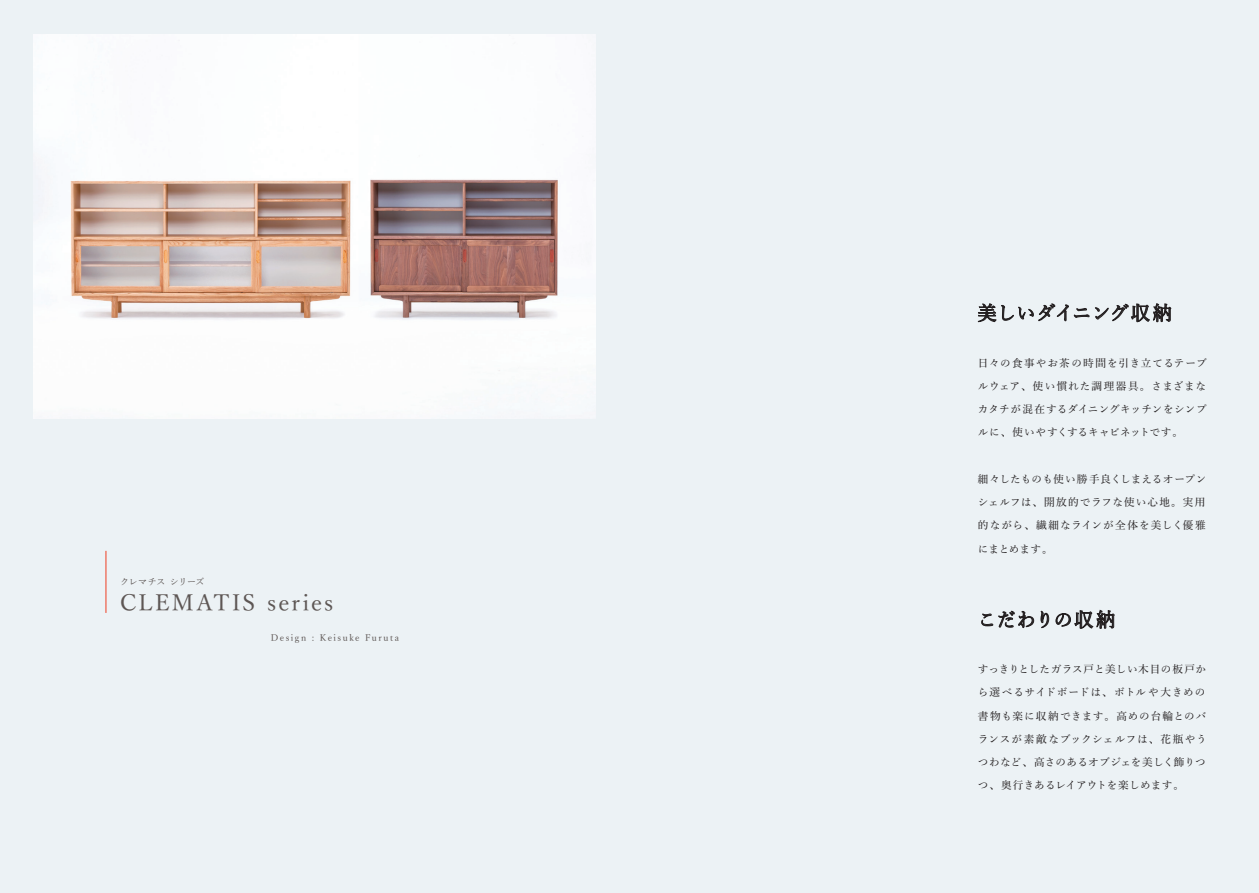
<style>
.page{position:relative;width:1259px;height:893px;background:#ecf2f5}
.page>*{position:absolute;margin:0;border:0;box-sizing:border-box;transform-origin:0 0}
.t1{font:500 22.5px "Yu Min";letter-spacing:.095em;color:#5d5654}
.t2{font:500 19.5px "Yu Min";letter-spacing:.01em;color:#231f20}
.t3{font:500 10.65px/23.2px "Yu Min";letter-spacing:.03em;color:#231f20;text-align:justify}
.t4{font:500 9px "Yu Min";letter-spacing:.16em;color:#5d5654}
.t5{font:500 9px "Yu Min";letter-spacing:-.04em;color:#5d5654}
</style>
<div class="page">
<svg style="left:978px;top:304px;width:90px;height:18px"></svg>
<svg style="left:1074px;top:308px;width:15px;height:10px"></svg>
<svg style="left:1095px;top:304px;width:76px;height:18px"></svg>
<svg style="left:981px;top:611px;width:52px;height:17px"></svg>
<svg style="left:1041px;top:611px;width:7px;height:17px"></svg>
<svg style="left:1056px;top:610px;width:58px;height:18px"></svg>
<hr style="left:106px;top:551px;width:1px;height:62px;background:#ef3e22">
<img style="left:34px;top:34px;width:561px;height:384px">
<p class="t5" style="left:120px;top:573px;width:86px">クレマチス シリーズ</p>
<h1 class="t1" style="left:120px;top:582px;width:215px">CLEMATIS series</h1>
<p class="t4" style="left:271px;top:629px;width:129px">Design : Keisuke Furuta</p>
<h2 class="t2" style="left:977px;top:295px;width:196px">美しいダイニング収納</h2>
<p class="t3" style="left:978px;top:350px;width:230px">日々の食事やお茶の時間を引き立てるテーブルウェア、使い慣れた調理器具。さまざまなカタチが混在するダイニングキッチンをシンプルに、使いやすくするキャビネットです。</p>
<p class="t3" style="left:978px;top:466px;width:230px">細々したものも使い勝手良くしまえるオープンシェルフは、開放的でラフな使い心地。実用的ながら、繊細なラインが全体を美しく優雅にまとめます。</p>
<h2 class="t2" style="left:977px;top:602px;width:139px">こだわりの収納</h2>
<p class="t3" style="left:978px;top:657px;width:230px">すっきりとしたガラス戸と美しい木目の板戸から選べるサイドボードは、ボトルや大きめの書物も楽に収納できます。高めの台輪とのバランスが素敵なブックシェルフは、花瓶やうつわなど、高さのあるオブジェを美しく飾りつつ、奥行きあるレイアウトを楽しめます。</p>
</div>
